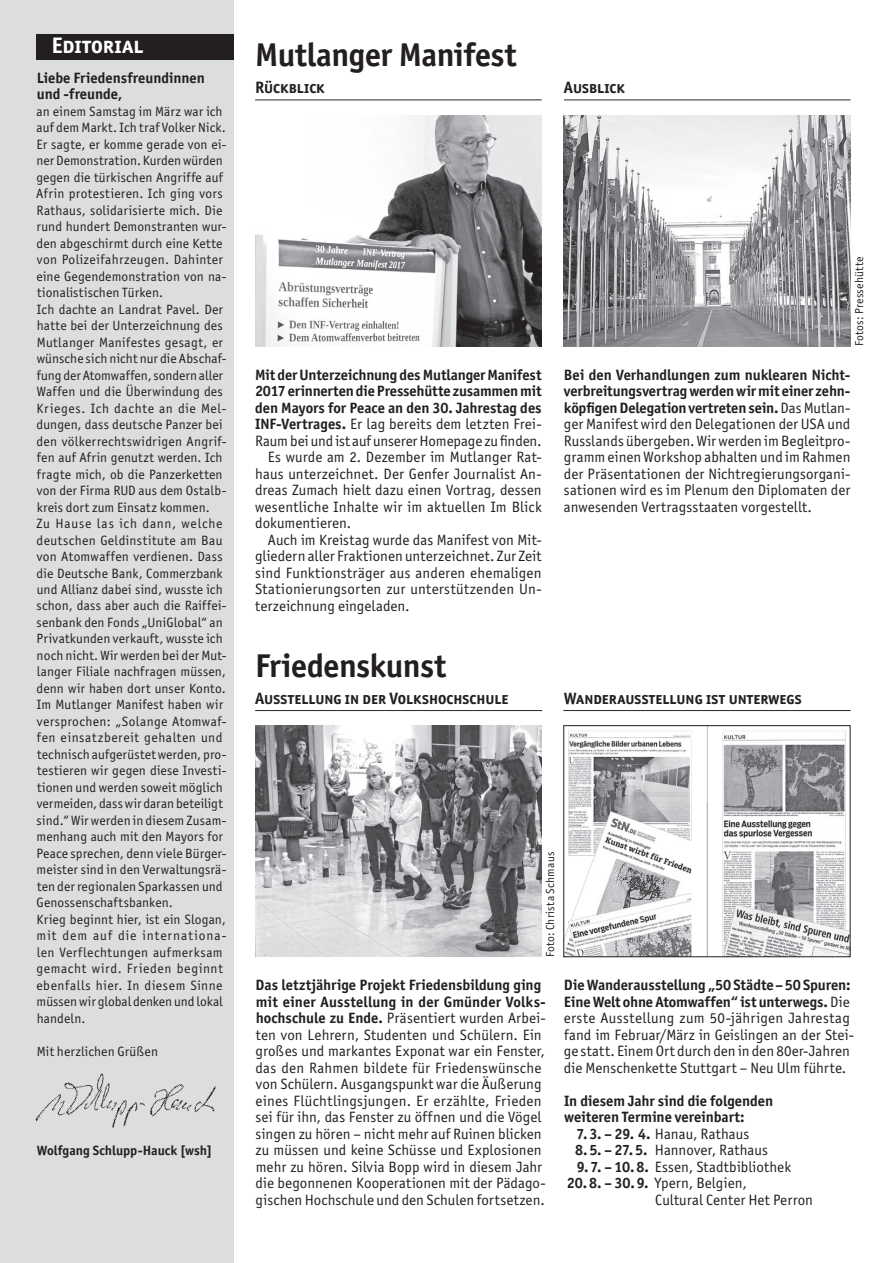
<style>
.page{position:relative;width:893px;height:1263px;background:#fff}
.page>*{position:absolute;margin:0;border:0;box-sizing:border-box;transform-origin:0 0}
.t1{font:700 33px "Officina Sans ITC Std";letter-spacing:-.015em;color:#231f20}
.t2{font:700 22.5px "Officina Sans ITC Std";color:#fff;scale:1.04 1}
.t3{font:700 16.5px "Officina Sans ITC Std";color:#231f20}
.t4{font:15px/16.5px "Officina Sans ITC Std";letter-spacing:.01em;color:#231f20}
.t5{font:700 15px/16.5px "Officina Sans ITC Std";letter-spacing:-.005em;color:#231f20}
.t6{font:13.5px/16.5px "Officina Sans ITC Std";letter-spacing:.015em;color:#231f20}
.t7{font:700 13.5px "Officina Sans ITC Std";color:#231f20}
.t8{font:11.7px "Officina Sans ITC Std";letter-spacing:.02em;color:#231f20}
.s1{font-weight:700}
</style>
<div class="page">
<div style="left:0;top:0;width:234px;height:1263px;background:#dcdddf"></div>
<div style="left:36px;top:34px;width:198px;height:26px;background:#231f20"></div>
<hr style="left:255px;top:710px;width:287px;height:1px;background:#25262d">
<hr style="left:563px;top:710px;width:287px;height:1px;background:#25262d">
<img style="left:35px;top:1073px;width:181px;height:55px">
<hr style="left:255px;top:100px;width:287px;height:1px;background:#25262d">
<hr style="left:564px;top:100px;width:286px;height:1px;background:#25262d">
<img style="left:255px;top:116px;width:286px;height:231px">
<img style="left:563px;top:116px;width:287px;height:231px">
<img style="left:255px;top:726px;width:286px;height:231px">
<img style="left:565px;top:727px;width:284px;height:228px">
<div style="left:563px;top:725px;width:288px;height:232px;border:1px solid #231f20"></div>
<h2 class="t2" style="left:52px;top:32px;width:90px">Editorial</h2>
<p class="t5" style="left:37px;top:69px;width:170px">Liebe Friedensfreundinnen und -freunde,</p>
<p class="t6" style="left:36px;top:103px;width:192px">an einem Samstag im März war ich auf dem Markt. Ich traf Volker Nick.<br>Er sagte, er komme gerade von ei&shy;ner Demonstration. Kurden würden gegen die türkischen Angriffe auf<br>Afrin protestieren. Ich ging vors<br>Rathaus, solidarisierte mich. Die rund hundert Demonstranten wur&shy;den abgeschirmt durch eine Kette von Polizeifahrzeugen. Dahinter eine Gegendemonstration von na&shy;tionalistischen Türken.<br>Ich dachte an Landrat Pavel. Der hatte bei der Unterzeichnung des<br>Mutlanger Manifestes gesagt, er wünsche sich nicht nur die Abschaf&shy;fung der Atomwaffen, sondern aller<br>Waffen und die Überwindung des<br>Krieges. Ich dachte an die Mel&shy;dungen, dass deutsche Panzer bei den völkerrechtswidrigen Angrif&shy;fen auf Afrin genutzt werden. Ich fragte mich, ob die Panzerketten von der Firma RUD aus dem Ostalb&shy;kreis dort zum Einsatz kommen.<br>Zu Hause las ich dann, welche deutschen Geldinstitute am Bau von Atomwaffen verdienen. Dass die Deutsche Bank, Commerzbank und Allianz dabei sind, wusste ich schon, dass aber auch die Raiffei&shy;senbank den Fonds „UniGlobal“ an<br>Privatkunden verkauft, wusste ich noch nicht. Wir werden bei der Mut&shy;langer Filiale nachfragen müssen, denn wir haben dort unser Konto.<br>Im Mutlanger Manifest haben wir versprochen: „Solange Atomwaf&shy;fen einsatzbereit gehalten und technisch aufgerüstet werden, pro&shy;testieren wir gegen diese Investi&shy;tionen und werden soweit möglich vermeiden, dass wir daran beteiligt sind.“ Wir werden in diesem Zusam&shy;menhang auch mit den Mayors for<br>Peace sprechen, denn viele Bürger&shy;meister sind in den Verwaltungsrä&shy;ten der regionalen Sparkassen und<br>Genossenschaftsbanken.<br>Krieg beginnt hier, ist ein Slogan, mit dem auf die internationa&shy;len Verflechtungen aufmerksam gemacht wird. Frieden beginnt ebenfalls hier. In diesem Sinne müssen wir global denken und lokal handeln.</p>
<p class="t6" style="left:37px;top:1043px;width:123px">Mit herzlichen Grüßen</p>
<p class="t7" style="left:37px;top:1142px;width:177px">Wolfgang Schlupp-Hauck [wsh]</p>
<h1 class="t1" style="left:255px;top:34px;width:263px">Mutlanger Manifest</h1>
<p class="t3" style="left:255px;top:77px;width:71px">Rückblick</p>
<p class="t3" style="left:564px;top:77px;width:63px">Ausblick</p>
<p class="t5" style="left:255px;top:366px;width:288px">Mit der Unterzeichnung des Mutlanger Manifest</p>
<p class="t5" style="left:255px;top:383px;width:288px">2017 erinnerten die Pressehütte zusammen mit</p>
<p class="t5" style="left:255px;top:399px;width:288px">den Mayors for Peace an den 30. Jahrestag des</p>
<p class="t4" style="left:255px;top:416px;width:288px"><span class="s1">INF-Vertrages.</span> Er lag bereits dem letzten Frei-</p>
<p class="t4" style="left:255px;top:432px;width:288px">Raum bei und ist auf unserer Homepage zu finden.</p>
<p class="t4" style="left:268px;top:449px;width:275px">Es wurde am 2. Dezember im Mutlanger Rat-</p>
<p class="t4" style="left:255px;top:465px;width:288px">haus unterzeichnet. Der Genfer Journalist An-</p>
<p class="t4" style="left:255px;top:482px;width:288px">dreas Zumach hielt dazu einen Vortrag, dessen</p>
<p class="t4" style="left:255px;top:498px;width:288px">wesentliche Inhalte wir im aktuellen Im Blick</p>
<p class="t4" style="left:255px;top:515px;width:98px">dokumentieren.</p>
<p class="t4" style="left:268px;top:531px;width:275px">Auch im Kreistag wurde das Manifest von Mit-</p>
<p class="t4" style="left:255px;top:548px;width:288px">gliedern aller Fraktionen unterzeichnet. Zur Zeit</p>
<p class="t4" style="left:255px;top:564px;width:288px">sind Funktionsträger aus anderen ehemaligen</p>
<p class="t4" style="left:255px;top:581px;width:288px">Stationierungsorten zur unterstützenden Un-</p>
<p class="t4" style="left:255px;top:597px;width:156px">terzeichnung eingeladen.</p>
<h1 class="t1" style="left:255px;top:645px;width:193px">Friedenskunst</h1>
<p class="t3" style="left:255px;top:688px;width:255px">Ausstellung in der Volkshochschule</p>
<p class="t8" style="left:852px;top:346px;width:91px;rotate:-90deg">Fotos: Pressehütte</p>
<p class="t4" style="left:564px;top:366px;width:288px;text-align:justify"><span class="s1">Bei den Verhandlungen zum nuklearen Nicht&shy;verbreitungsvertrag werden wir mit einer zehn&shy;köpfigen Delegation vertreten sein.</span> Das Mutlan&shy;ger Manifest wird den Delegationen der USA und Russlands übergeben. Wir werden im Begleitpro&shy;gramm einen Workshop abhalten und im Rahmen der Präsentationen der Nichtregierungsorgani&shy;sationen wird es im Plenum den Diplomaten der anwesenden Vertragsstaaten vorgestellt.</p>
<p class="t3" style="left:564px;top:688px;width:240px">Wanderausstellung ist unterwegs</p>
<p class="t8" style="left:543px;top:957px;width:107px;rotate:-90deg">Foto: Christa Schmaus</p>
<p class="t4" style="left:255px;top:977px;width:292px"><span class="s1">Das letztjährige Projekt Friedensbildung ging mit einer Ausstellung in der Gmünder Volks&shy;hochschule zu Ende.</span> Präsentiert wurden Arbei&shy;ten von Lehrern, Studenten und Schülern. Ein großes und markantes Exponat war ein Fenster, das den Rahmen bildete für Friedenswünsche von Schülern. Ausgangspunkt war die Äußerung eines Flüchtlingsjungen. Er erzählte, Frieden sei für ihn, das Fenster zu öffnen und die Vögel singen zu hören – nicht mehr auf Ruinen blicken zu müssen und keine Schüsse und Explosionen mehr zu hören. Silvia Bopp wird in diesem Jahr die begonnenen Kooperationen mit der Pädago&shy;gischen Hochschule und den Schulen fortsetzen.</p>
<p class="t4" style="left:564px;top:977px;width:292px"><span class="s1">Die Wanderausstellung „50 Städte–50 Spuren:<br>Eine Welt ohne Atomwaffen“ ist unterwegs.</span> Die erste Ausstellung zum 50-jährigen Jahrestag fand im Februar/März in Geislingen an der Stei&shy;ge statt. Einem Ort durch den in den 80er-Jahren die Menschenkette Stuttgart – Neu Ulm führte.</p>
<p class="t5" style="left:564px;top:1092px;width:210px">In diesem Jahr sind die folgenden</p>
<p class="t5" style="left:564px;top:1109px;width:182px">weiteren Termine vereinbart:</p>
<p class="t4" style="left:576px;top:1125px;width:174px"><span class="s1">7.3. – 29. 4.</span> Hanau, Rathaus</p>
<p class="t4" style="left:575px;top:1142px;width:195px"><span class="s1">8.5. – 27.5.</span> Hannover, Rathaus</p>
<p class="t4" style="left:577px;top:1158px;width:216px"><span class="s1">9.7. – 10.8.</span> Essen, Stadtbibliothek</p>
<p class="t4" style="left:567px;top:1175px;width:181px"><span class="s1">20.8. – 30.9.</span> Ypern, Belgien,</p>
<p class="t4" style="left:655px;top:1191px;width:159px">Cultural Center Het Perron</p>
</div>
